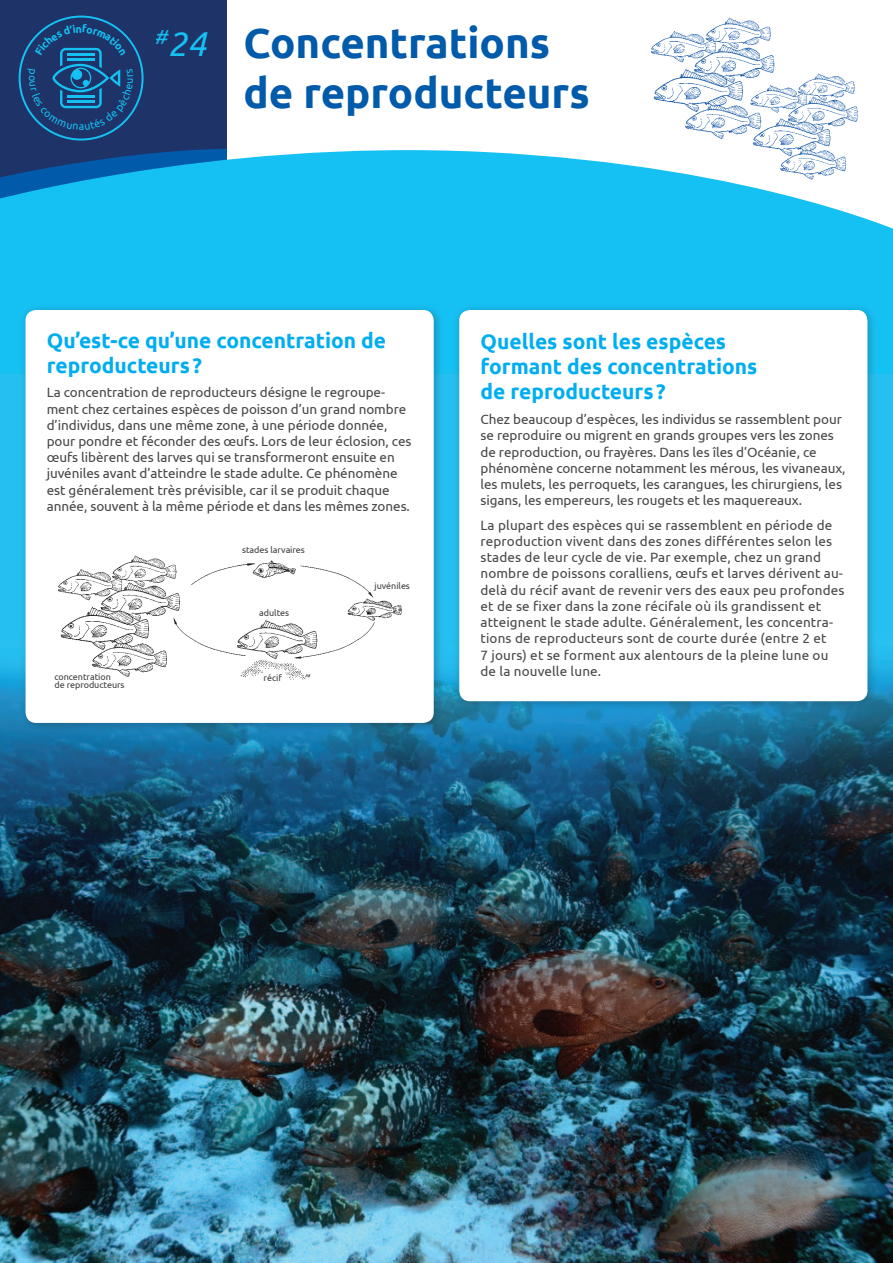
<style>
.page{position:relative;width:893px;height:1263px;background:#fff}
.page>*{position:absolute;margin:0;border:0;box-sizing:border-box;transform-origin:0 0}
.t1{font:700 42px/50.4px "Ubuntu";color:#015aaa}
.t2{font:700 21px/25.2px "Ubuntu";color:#00aeef}
.t3{font:13.5px/16.2px "Ubuntu";letter-spacing:-.005em;color:#464748}
.t4{font:9px "Ubuntu";letter-spacing:-.005em;color:#3e3e3f}
.s1{font-weight:400;font-style:italic;font-size:34.65px;color:#15c0f2}
</style>
<div class="page">
<div style="left:0;top:0;width:227px;height:210px;background:#1e3368"></div>
<svg style="left:0;top:148px;width:893px;height:226px;background:#25beee"></svg>
<img style="left:0;top:374px;width:893px;height:889px">
<div style="left:19px;top:303px;width:425px;height:430px;background:#231f20;opacity:.3"></div>
<div style="left:26px;top:310px;width:408px;height:413px;background:#fff;border-radius:11px"></div>
<img style="left:58px;top:555px;width:344px;height:125px">
<div style="left:452px;top:303px;width:425px;height:408px;background:#231f20;opacity:.3"></div>
<div style="left:459px;top:310px;width:408px;height:391px;background:#fff;border-radius:11px"></div>
<img style="left:651px;top:17px;width:124px;height:122px">
<svg style="left:743px;top:78px;width:5px;height:43px"></svg>
<img style="left:748px;top:73px;width:112px;height:112px">
<svg style="left:835px;top:126px;width:33px;height:38px"></svg>
<div style="left:259px;top:607px;width:61px;height:12px;background:#fff"></div>
<svg style="left:19px;top:16px;width:125px;height:125px"></svg>
<h1 class="t1" style="left:243px;top:17px;width:348px;text-indent:-89px"><sup>#</sup><span class="s1">24</span> Concentrations de reproducteurs</h1>
<h2 class="t2" style="left:47px;top:327px;width:341px">Qu’est-ce qu’une concentration de reproducteurs ?</h2>
<p class="t3" style="left:47px;top:384px;width:366px">La concentration de reproducteurs désigne le regroupe&shy;ment chez certaines espèces de poisson d’un grand nombre d’individus, dans une même zone, à une période donnée, pour pondre et féconder des œufs. Lors de leur éclosion, ces œufs libèrent des larves qui se transformeront ensuite en juvéniles avant d’atteindre le stade adulte. Ce phénomène est généralement très prévisible, car il se produit chaque année, souvent à la même période et dans les mêmes zones.</p>
<p class="t4" style="left:242px;top:545px;width:64px">stades larvaires</p>
<p class="t4" style="left:259px;top:608px;width:31px">adultes</p>
<p class="t4" style="left:54px;top:672px;width:58px">concentration</p>
<p class="t4" style="left:264px;top:673px;width:20px">récif</p>
<p class="t4" style="left:54px;top:679px;width:72px">de reproducteurs</p>
<p class="t4" style="left:375px;top:580px;width:37px">juvéniles</p>
<h2 class="t2" style="left:480px;top:329px;width:278px">Quelles sont les espèces formant des concentrations de reproducteurs ?</h2>
<p class="t3" style="left:480px;top:411px;width:367px">Chez beaucoup d’espèces, les individus se rassemblent pour se reproduire ou migrent en grands groupes vers les zones de reproduction, ou frayères. Dans les îles d’Océanie, ce phénomène concerne notamment les mérous, les vivaneaux, les mulets, les perroquets, les carangues, les chirurgiens, les sigans, les empereurs, les rougets et les maquereaux.</p>
<p class="t3" style="left:480px;top:517px;width:366px">La plupart des espèces qui se rassemblent en période de reproduction vivent dans des zones différentes selon les stades de leur cycle de vie. Par exemple, chez un grand nombre de poissons coralliens, œufs et larves dérivent au&shy;delà du récif avant de revenir vers des eaux peu profondes et de se fixer dans la zone récifale où ils grandissent et atteignent le stade adulte. Généralement, les concentra&shy;tions de reproducteurs sont de courte durée (entre 2 et<br>7 jours) et se forment aux alentours de la pleine lune ou de la nouvelle lune.</p>
</div>
